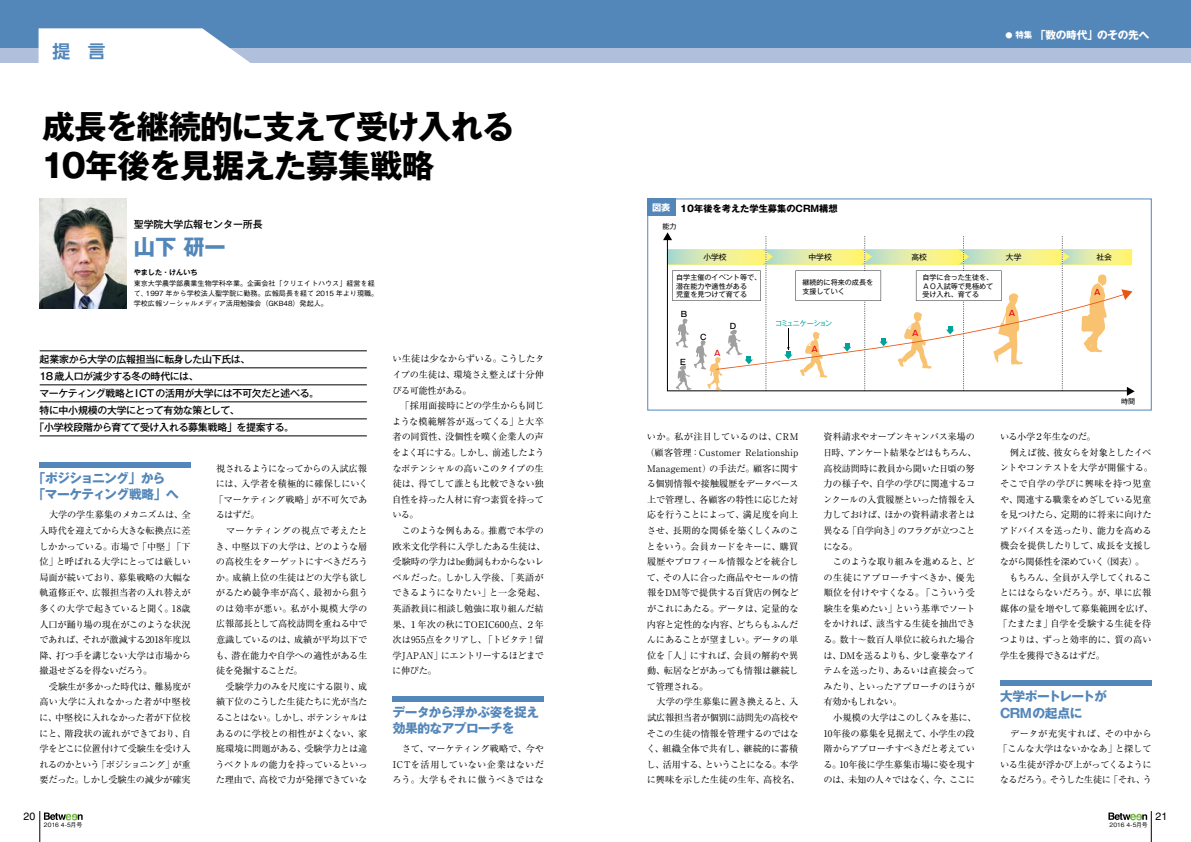
<style>
.page{position:relative;width:1191px;height:842px;background:#fff}
.page>*{position:absolute;margin:0;border:0;box-sizing:border-box;transform-origin:0 0}
.t1{font:700 32.6px/39px "Gothic MB101 Pro";letter-spacing:-.035em;color:#000}
.t2{font:700 21.3px "Gothic MB101 Pro";color:#5386b9}
.t3{font:700 17.7px "UD Shin Go NT Pro De";color:#5386b9}
.t4{font:700 12.8px/16.3px "Gothic MB101 Pro";letter-spacing:-.05em;color:#5386b9}
.t5{font:700 10.6px "Gothic MB101 Pro";letter-spacing:-.025em;color:#fff}
.t6{font:10.6px "Helvetica LT Std";color:#000}
.t7{font:500 9.9px "Gothic MB101 Pro";letter-spacing:-.03em;color:#000}
.t8{font:500 9.9px "Gothic MB101 Pro";color:#000}
.t9{font:9.2px/15.6px "Ryumin Pro";letter-spacing:-.025em;color:#000}
.t10{font:700 9.2px "Gothic MB101 Pro";color:#000}
.t11{font:7.8px "Gothic MB101 Pro Regular 90 pv RKSJ H";color:#000}
.t12{font:7.8px "Gothic MB101 Pro Medium 90 pv RKSJ H";color:#e60012}
.t13{font:7.8px "Gothic MB101 Pro Medium 90 pv RKSJ H";color:#000}
.t14{font:500 7.1px/9.9px "Gothic BBB Pro";color:#000}
.t15{font:7.1px/8.5px "Gothic MB101 Pro Regular 90 pv RKSJ H";color:#000}
.t16{font:7.1px "Gothic MB101 Pro Regular 90 pv RKSJ H";letter-spacing:-.125em;color:#00a29a}
.t17{font:700 7.1px "Gothic MB101 Pro De";color:#000}
.t18{font:500 5.9px "Gothic BBB Pro";letter-spacing:-.03em;color:#000}
.s1{font-size:7.1px}
.s2{font-size:8.5px}
</style>
<div class="page">
<svg style="left:44px;top:812px;width:39px;height:8px"></svg>
<hr style="left:40px;top:811px;width:1px;height:31px;background:#000">
<svg style="left:1108px;top:812px;width:39px;height:8px"></svg>
<hr style="left:1151px;top:811px;width:1px;height:31px;background:#000">
<svg style="left:663px;top:232px;width:471px;height:164px"></svg>
<div style="left:647px;top:199px;width:28px;height:17px;background:#5386b9"></div>
<div style="left:40px;top:462px;width:151px;height:6px;background:#5386b9"></div>
<div style="left:393px;top:696px;width:151px;height:5px;background:#5386b9"></div>
<hr style="left:40px;top:351px;width:327px;height:1px;background:#000">
<hr style="left:40px;top:368px;width:327px;height:1px;background:#000">
<hr style="left:40px;top:385px;width:327px;height:1px;background:#000">
<hr style="left:40px;top:402px;width:327px;height:1px;background:#000">
<hr style="left:40px;top:419px;width:327px;height:1px;background:#000">
<hr style="left:40px;top:436px;width:327px;height:1px;background:#000">
<img style="left:40px;top:198px;width:86px;height:111px">
<div style="left:0;top:0;width:1191px;height:62px;background:#5386b9"></div>
<div style="left:0;top:48px;width:1191px;height:14px;background:#b0c0dc"></div>
<svg style="left:39px;top:28px;width:226px;height:35px"></svg>
<div style="left:1000px;top:680px;width:151px;height:6px;background:#5386b9"></div>
<p class="t3" style="left:52px;top:37px;width:55px">提 言</p>
<p class="t1" style="left:40px;top:103px;width:476px">成長を継続的に支えて受け入れる<br>10年後を見据えた募集戦略</p>
<p class="t8" style="left:134px;top:215px;width:130px">聖学院大学広報センター所長</p>
<p class="t2" style="left:134px;top:229px;width:94px">山下 研一</p>
<p class="t17" style="left:134px;top:267px;width:65px">やました・けんいち</p>
<p class="t14" style="left:134px;top:278px;width:246px">東京大学農学部農業生物学科卒業。企画会社「クリエイトハウス」経営を経て、1997 年から学校法人聖学院に勤務。広報局長を経て 2015 年より現職。学校広報ソーシャルメディア活用勉強会（GKB48）発起人。</p>
<p class="t7" style="left:40px;top:351px;width:212px">起業家から大学の広報担当に転身した山下氏は、</p>
<p class="t7" style="left:39px;top:368px;width:161px">18 歳人口が減少する冬の時代には、</p>
<p class="t7" style="left:39px;top:385px;width:281px">マーケティング戦略と ICTの活用が大学には不可欠だと述べる。</p>
<p class="t7" style="left:40px;top:402px;width:202px">特に中小規模の大学にとって有効な策として、</p>
<p class="t7" style="left:34px;top:419px;width:261px">「小学校段階から育てて受け入れる募集戦略」を提案する。</p>
<p class="t4" style="left:33px;top:468px;width:148px">「ポジショニング」から「マーケティング戦略」へ</p>
<p class="t9" style="left:39px;top:506px;width:153px">　大学の学生募集のメカニズムは、全入時代を迎えてから大きな転換点に差しかかっている。市場で「中堅」「下位」と呼ばれる大学にとっては厳しい局面が続いており、募集戦略の大幅な軌道修正や、広報担当者の入れ替えが多くの大学で起きていると聞く。18歳人口が踊り場の現在がこのような状況であれば、それが激減する2018年度以降、打つ手を講じない大学は市場から撤退せざるを得ないだろう。<br>　受験生が多かった時代は、難易度が高い大学に入れなかった者が中堅校に、中堅校に入れなかった者が下位校にと、階段状の流れができており、自学をどこに位置付けて受験生を受け入れるのかという「ポジショニング」が重要だった。しかし受験生の減少が確実</p>
<p class="t6" style="left:24px;top:810px;width:13px">20</p>
<p class="t18" style="left:44px;top:820px;width:40px">2016 4-5月号</p>
<p class="t9" style="left:214px;top:460px;width:155px">視されるようになってからの入試広報には、入学者を積極的に確保しにいく「マーケティング戦略」が不可欠であるはずだ。<br>　マーケティングの視点で考えたとき、中堅以下の大学は、どのような層の高校生をターゲットにすべきだろうか。成績上位の生徒はどの大学も欲しがるため競争率が高く、最初から狙うのは効率が悪い。私が小規模大学の広報部長として高校訪問を重ねる中で意識しているのは、成績が平均以下でも、潜在能力や自学への適性がある生徒を発掘することだ。<br>　受験学力のみを尺度にする限り、成績下位のこうした生徒たちに光が当たることはない。しかし、ポテンシャルはあるのに学校との相性がよくない、家庭環境に問題がある、受験学力とは違うベクトルの能力を持っているといった理由で、高校で力が発揮できていな</p>
<p class="t9" style="left:392px;top:351px;width:155px">い生徒は少なからずいる。こうしたタイプの生徒は、環境さえ整えば十分伸びる可能性がある。<br>　「採用面接時にどの学生からも同じような模範解答が返ってくる」と大卒者の同質性、没個性を嘆く企業人の声をよく耳にする。しかし、前述したようなポテンシャルの高いこのタイプの生徒は、得てして誰とも比較できない独自性を持った人材に育つ素質を持っている。<br>　このような例もある。推薦で本学の欧米文化学科に入学したある生徒は、受験時の学力はbe動詞もわからないレベルだった。しかし入学後、「英語ができるようになりたい」と一念発起、英語教員に相談し勉強に取り組んだ結果、１年次の秋にTOEIC600点、２年次は955点をクリアし、「トビタテ！留学JAPAN」にエントリーするほどまでに伸びた。</p>
<p class="t4" style="left:392px;top:702px;width:148px">データから浮かぶ姿を捉え効果的なアプローチを</p>
<p class="t9" style="left:392px;top:740px;width:153px;text-align:justify">　さて、マーケティング戦略で、今やICTを活用していない企業はないだろう。大学もそれに倣うべきではな</p>
<p class="t5" style="left:1005px;top:26px;width:145px"><span class="s1">●</span> <span class="s2">特集</span> 「数の時代」のその先へ</p>
<p class="t10" style="left:652px;top:201px;width:187px"><sup>図表</sup> 10年後を考えた学生募集のCRM構想</p>
<p class="t15" style="left:662px;top:221px;width:16px">能力</p>
<p class="t11" style="left:703px;top:250px;width:25px">小学校</p>
<p class="t11" style="left:808px;top:250px;width:25px">中学校</p>
<p class="t11" style="left:911px;top:250px;width:17px">高校</p>
<p class="t15" style="left:676px;top:272px;width:87px">自学主催のイベント等で、潜在能力や適性がある<br>児童を見つけて育てる</p>
<p class="t15" style="left:922px;top:272px;width:72px;text-align:justify">自学に合った生徒を、ＡＯ入試等で見極めて受け入れ、育てる</p>
<p class="t15" style="left:802px;top:277px;width:72px">継続的に将来の成長を支援していく</p>
<p class="t13" style="left:680px;top:307px;width:9px">Ｂ</p>
<p class="t13" style="left:679px;top:355px;width:9px">Ｅ</p>
<p class="t13" style="left:699px;top:330px;width:9px">Ｃ</p>
<p class="t12" style="left:713px;top:346px;width:9px">Ａ</p>
<p class="t13" style="left:729px;top:320px;width:9px">Ｄ</p>
<p class="t16" style="left:775px;top:318px;width:59px">コミュニケーション</p>
<p class="t12" style="left:810px;top:343px;width:9px">Ａ</p>
<p class="t12" style="left:911px;top:326px;width:9px">Ａ</p>
<p class="t11" style="left:1006px;top:250px;width:17px">大学</p>
<p class="t11" style="left:1096px;top:250px;width:17px">社会</p>
<p class="t12" style="left:1008px;top:306px;width:9px">Ａ</p>
<p class="t12" style="left:1093px;top:285px;width:9px">Ａ</p>
<p class="t15" style="left:1121px;top:396px;width:16px">時間</p>
<p class="t9" style="left:645px;top:429px;width:156px">いか。私が注目しているのは、CRM（顧客管理：Customer Relationship<br>Management）の手法だ。顧客に関する個別情報や接触履歴をデータベース上で管理し、各顧客の特性に応じた対応を行うことによって、満足度を向上させ、長期的な関係を築くしくみのことをいう。会員カードをキーに、購買履歴やプロフィール情報などを統合して、その人に合った商品やセールの情報をDM等で提供する百貨店の例などがこれにあたる。データは、定量的な内容と定性的な内容、どちらもふんだんにあることが望ましい。データの単位を「人」にすれば、会員の解約や異動、転居などがあっても情報は継続して管理される。<br>　大学の学生募集に置き換えると、入試広報担当者が個別に訪問先の高校やそこの生徒の情報を管理するのではなく、組織全体で共有し、継続的に蓄積し、活用する、ということになる。本学に興味を示した生徒の生年、高校名、</p>
<p class="t9" style="left:823px;top:428px;width:155px">資料請求やオープンキャンパス来場の日時、アンケート結果などはもちろん、高校訪問時に教員から聞いた日頃の努力の様子や、自学の学びに関連するコンクールの入賞履歴といった情報を入力しておけば、ほかの資料請求者とは異なる「自学向き」のフラグが立つことになる。<br>　このような取り組みを進めると、どの生徒にアプローチすべきか、優先順位を付けやすくなる。「こういう受験生を集めたい」という基準でソートをかければ、該当する生徒を抽出できる。数十〜数百人単位に絞られた場合は、DMを送るよりも、少し豪華なアイテムを送ったり、あるいは直接会ってみたり、といったアプローチのほうが有効かもしれない。<br>　小規模の大学はこのしくみを基に、<br>10年後の募集を見据えて、小学生の段階からアプローチすべきだと考えている。10年後に学生募集市場に姿を現すのは、未知の人々ではなく、今、ここに</p>
<p class="t9" style="left:998px;top:428px;width:156px">いる小学２年生なのだ。<br>　例えば彼、彼女らを対象としたイベントやコンテストを大学が開催する。そこで自学の学びに興味を持つ児童や、関連する職業をめざしている児童を見つけたら、定期的に将来に向けたアドバイスを送ったり、能力を高める機会を提供したりして、成長を支援しながら関係性を深めていく（図表）。　もちろん、全員が入学してくれることにはならないだろう。が、単に広報媒体の量を増やして募集範囲を広げ、「たまたま」自学を受験する生徒を待つよりは、ずっと効率的に、質の高い学生を獲得できるはずだ。</p>
<p class="t4" style="left:1000px;top:687px;width:108px">大学ポートレートが<br>CRMの起点に</p>
<p class="t9" style="left:998px;top:725px;width:155px;text-align:justify">　データが充実すれば、その中から「こんな大学はないかなあ」と探している生徒が浮かび上がってくるようになるだろう。そうした生徒に「それ、う</p>
<p class="t18" style="left:1109px;top:820px;width:40px">2016 4-5月号</p>
<p class="t6" style="left:1155px;top:810px;width:13px">21</p>
</div>
